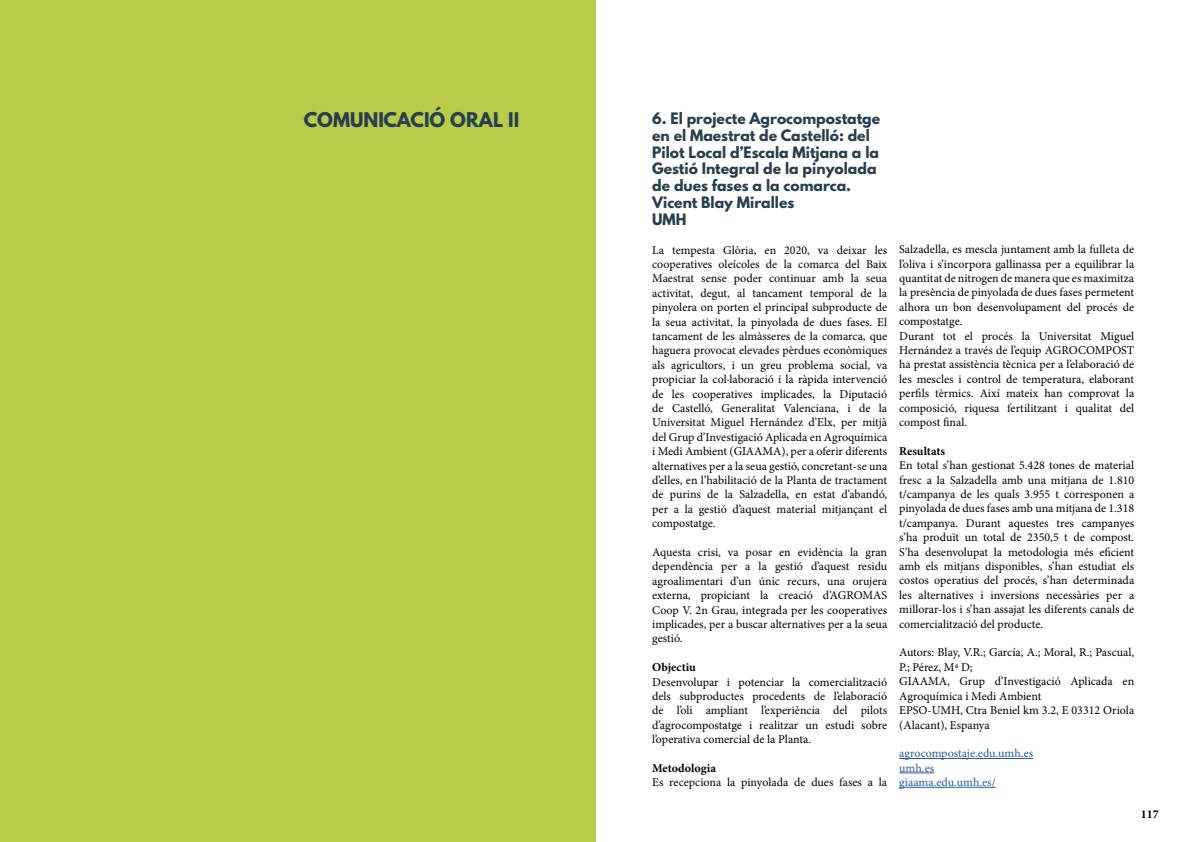
<style>
.page{position:relative;width:1191px;height:842px;background:#fff}
.page>*{position:absolute;margin:0;border:0;box-sizing:border-box;transform-origin:0 0}
.t1{font:700 18px "League Spartan";color:#26404f}
.t2{font:700 14px/16.8px "League Spartan";color:#26404f}
.t3{font:12px/14.4px "Minion Pro";color:#000;text-align:justify}
.t4{font:12px/14.4px "Minion Pro";color:#275b9b}
.t5{font:700 12px "Minion Pro";color:#000}
</style>
<div class="page">
<hr style="left:899px;top:758px;width:134px;height:1px;background:#275b9b">
<hr style="left:899px;top:773px;width:35px;height:1px;background:#275b9b">
<hr style="left:899px;top:787px;width:96px;height:1px;background:#275b9b">
<div style="left:0;top:0;width:595px;height:842px;background:#bacc4a"></div>
<h1 class="t1" style="left:304px;top:106px;width:217px">COMUNICACIÓ ORAL II</h1>
<p class="t2" style="left:652px;top:110px;width:229px">6. El projecte Agrocompostatge en el Maestrat de Castelló: del<br>Pilot Local d’Escala Mitjana a la<br>Gestió Integral de la pinyolada de dues fases a la comarca.<br>Vicent Blay Miralles<br>UMH</p>
<p class="t3" style="left:652px;top:243px;width:236px">La tempesta Glòria, en 2020, va deixar les cooperatives oleícoles de la comarca del Baix Maestrat sense poder continuar amb la seua activitat, degut, al tancament temporal de la pinyolera on porten el principal subproducte de la seua activitat, la pinyolada de dues fases. El tancament de les almàsseres de la comarca, que haguera provocat elevades pèrdues econòmiques als agricultors, i un greu problema social, va propiciar la col·laboració i la ràpida intervenció de les cooperatives implicades, la Diputació de Castelló, Generalitat Valenciana, i de la Universitat Miguel Hernández d’Elx, per mitjà del Grup d’Investigació Aplicada en Agroquímica i Medi Ambient (GIAAMA), per a oferir diferents alternatives per a la seua gestió, concretant-se una d’elles, en l’habilitació de la Planta de tractament de purins de la Salzadella, en estat d’abandó, per a la gestió d’aquest material mitjançant el compostatge.</p>
<p class="t3" style="left:652px;top:545px;width:236px">Aquesta crisi, va posar en evidència la gran dependència per a la gestió d’aquest residu agroalimentari d’un únic recurs, una orujera externa, propiciant la creació d’AGROMAS Coop V. 2n Grau, integrada per les cooperatives implicades, per a buscar alternatives per a la seua gestió.</p>
<p class="t5" style="left:652px;top:659px;width:45px">Objectiu</p>
<p class="t3" style="left:652px;top:675px;width:236px">Desenvolupar i potenciar la comercialització dels subproductes procedents de l’elaboració de l’oli ampliant l’experiència del pilots d’agrocompostatge i realitzar un estudi sobre l’operativa comercial de la Planta.</p>
<p class="t5" style="left:652px;top:760px;width:65px">Metodologia</p>
<p class="t3" style="left:652px;top:775px;width:236px">Es recepciona la pinyolada de dues fases a la</p>
<p class="t3" style="left:899px;top:242px;width:236px;text-align:left">Salzadella, es mescla juntament amb la fulleta de l’oliva i s’incorpora gallinassa per a equilibrar la quantitat de nitrogen de manera que es maximitza la presència de pinyolada de dues fases permetent alhora un bon desenvolupament del procés de compostatge.<br>Durant tot el procés la Universitat Miguel Hernández a través de l’equip AGROCOMPOST ha prestat assistència tècnica per a l’elaboració de les mescles i control de temperatura, elaborant perfils tèrmics. Així mateix han comprovat la composició, riquesa fertilitzant i qualitat del compost final.</p>
<p class="t5" style="left:899px;top:443px;width:47px">Resultats</p>
<p class="t3" style="left:899px;top:458px;width:236px">En total s’han gestionat 5.428 tones de material fresc a la Salzadella amb una mitjana de 1.810 t/campanya de les quals 3.955 t corresponen a pinyolada de dues fases amb una mitjana de 1.318 t/campanya. Durant aquestes tres campanyes s’ha produït un total de 2350,5 t de compost.<br>S’ha desenvolupat la metodologia més eficient amb els mitjans disponibles, s’han estudiat els costos operatius del procés, s’han determinada les alternatives i inversions necessàries per a millorar-los i s’han assajat les diferents canals de comercialització del producte.</p>
<p class="t3" style="left:899px;top:645px;width:236px;text-align:left">Autors: Blay, V.R.; García, A.; Moral, R.; Pascual, P.; Pérez, Mª D;<br>GIAAMA, Grup d’Investigació Aplicada en Agroquímica i Medi Ambient<br>EPSO-UMH, Ctra Beniel km 3.2, E 03312 Oriola (Alacant), Espanya</p>
<p class="t4" style="left:899px;top:746px;width:135px">agrocompostaje.edu.umh.es umh.es giaama.edu.umh.es/</p>
<p class="t5" style="left:1140px;top:806px;width:19px">117</p>
</div>
